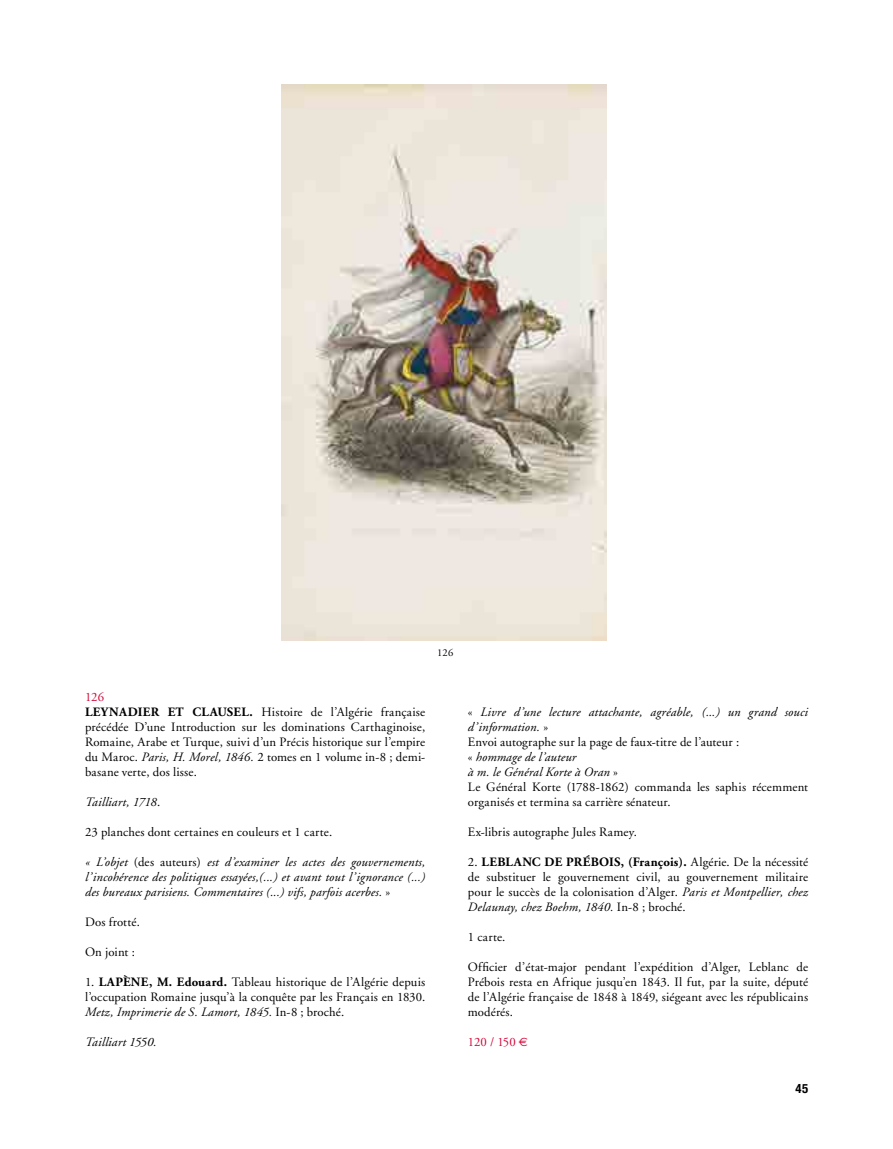
<style>
.page{position:relative;width:893px;height:1149px;background:#fff}
.page>*{position:absolute;margin:0;border:0;box-sizing:border-box;transform-origin:0 0}
.t1{font:12.75px/15px "Adobe Garamond";letter-spacing:.015em;color:#000;text-align:justify}
.t2{font:italic 12.75px/15px "Adobe Garamond";letter-spacing:.015em;color:#000;text-align:justify}
.t3{font:12.75px "Adobe Garamond";letter-spacing:-.005em;color:#d30536}
.t4{font:700 condensed 12.75px "Helvetica Neue";color:#000}
.t5{font:10.5px "Adobe Garamond";color:#000}
.s1{color:#d30536}
.s2{font-weight:700}
.s3{font-style:italic}
.s4{font-style:normal}
.s5{font-family:"Euro Sans";font-size:12px}
</style>
<div class="page">
<img style="left:282px;top:85px;width:324px;height:555px">
<p class="t5" style="left:437px;top:646px;width:18px">126</p>
<p class="t1" style="left:85px;top:689px;width:342px;text-align:left"><span class="s1">126<br></span><span class="s2">LEYNADIER ET CLAUSEL.</span> Histoire de l’Algérie française précédée D’une Introduction sur les dominations Carthaginoise, Romaine, Arabe et Turque, suivi d’un Précis historique sur l’empire du Maroc. <span class="s3">Paris, H. Morel, 1846.</span> 2 tomes en 1 volume in-8 ; demi&shy;basane verte, dos lisse.</p>
<p class="t2" style="left:85px;top:794px;width:77px">Tailliart, 1718<span class="s4">.</span></p>
<p class="t1" style="left:85px;top:824px;width:249px">23 planches dont certaines en couleurs et 1 carte.</p>
<p class="t2" style="left:85px;top:854px;width:342px">« L’objet <span class="s4">(des auteurs)</span> est d’examiner les actes des gouvernements, l’incohérence des politiques essayées,(...) et avant tout l’ignorance (...) des bureaux parisiens. Commentaires (...) vifs, parfois acerbes. <span class="s4">»</span></p>
<p class="t1" style="left:85px;top:914px;width:56px">Dos frotté.</p>
<p class="t1" style="left:85px;top:944px;width:51px">On joint :</p>
<p class="t1" style="left:85px;top:974px;width:342px">1. <span class="s2">LAPÈNE, M. Edouard.</span> Tableau historique de l’Algérie depuis l’occupation Romaine jusqu’à la conquête par les Français en 1830.<br><span class="s3">Metz, Imprimerie de S. Lamort, 1845.</span> In-8 ; broché.</p>
<p class="t2" style="left:85px;top:1034px;width:73px">Tailliart 1550.</p>
<p class="t1" style="left:468px;top:704px;width:342px;text-align:left">« <span class="s3">Livre d’une lecture attachante, agréable, (...) un grand souci d’information.</span> »<br>Envoi autographe sur la page de faux-titre de l’auteur :<br>« <span class="s3">hommage de l’auteur<br>à m. le Général Korte à Oran</span> »<br>Le Général Korte (1788-1862) commanda les saphis récemment organisés et termina sa carrière sénateur.</p>
<p class="t1" style="left:468px;top:824px;width:171px">Ex-libris autographe Jules Ramey.</p>
<p class="t1" style="left:468px;top:854px;width:342px">2. <span class="s2">LEBLANC DE PRÉBOIS, (François).</span> Algérie. De la nécessité de substituer le gouvernement civil, au gouvernement militaire pour le succès de la colonisation d’Alger. <span class="s3">Paris et Montpellier, chez Delaunay, chez Boehm, 1840.</span> In-8 ; broché.</p>
<p class="t1" style="left:468px;top:929px;width:39px">1 carte.</p>
<p class="t1" style="left:468px;top:959px;width:342px">Officier d’état-major pendant l’expédition d’Alger, Leblanc de Prébois resta en Afrique jusqu’en 1843. Il fut, par la suite, député de l’Algérie française de 1848 à 1849, siégeant avec les républicains modérés.</p>
<p class="t3" style="left:468px;top:1034px;width:62px">120 / 150 <span class="s5">€</span></p>
<p class="t4" style="left:795px;top:1080px;width:14px">45</p>
</div>
